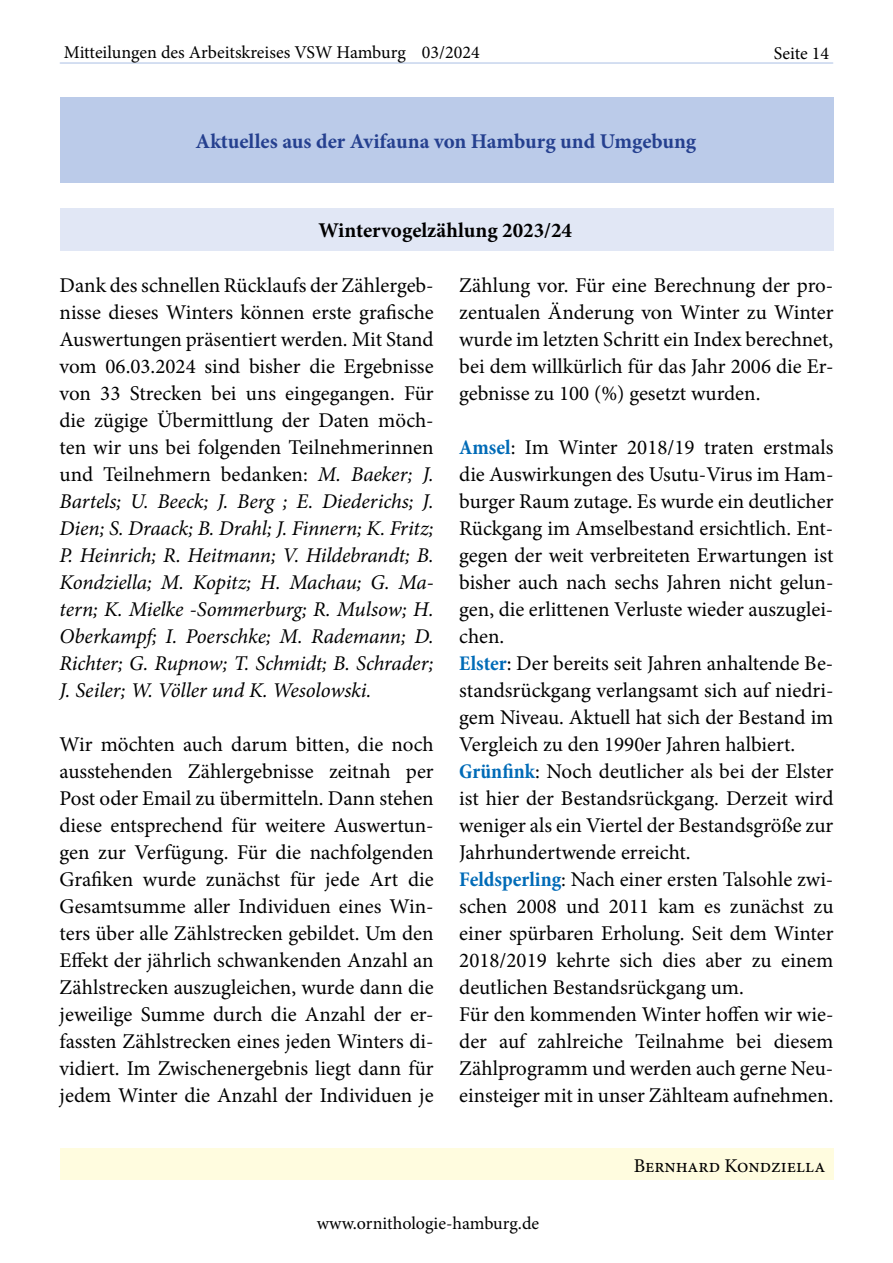
<style>
.page{position:relative;width:893px;height:1263px;background:#fff}
.page>*{position:absolute;margin:0;border:0;box-sizing:border-box;transform-origin:0 0}
.t1{font:21px/27px "Minion Pro";color:#000;text-align:justify}
.t2{font:italic 21px/27px "Minion Pro";letter-spacing:-.01em;color:#000;text-align:justify}
.t3{font:700 21px "Minion Pro";color:#25408f}
.t4{font:700 21px "Minion Pro";color:#000}
.t5{font:19.5px "Minion Pro";color:#000}
.t6{font:18px "Minion Pro";color:#000}
.s1{font-style:normal}
.s2{font-weight:700;font-stretch:condensed;color:#006bb7}
</style>
<div class="page">
<hr style="left:60px;top:62px;width:773px;height:2px;background:#c7d4ed">
<div style="left:60px;top:208px;width:773px;height:43px;background:#e1e7f5"></div>
<div style="left:60px;top:98px;width:774px;height:85px;background:#bbcbe9"></div>
<div style="left:60px;top:1149px;width:774px;height:31px;background:#fffcdf"></div>
<p class="t6" style="left:64px;top:40px;width:417px">Mitteilungen des Arbeitskreises VSW Hamburg 03/2024</p>
<p class="t6" style="left:774px;top:41px;width:57px">Seite 14</p>
<p class="t3" style="left:196px;top:126px;width:502px">Aktuelles aus der Avifauna von Hamburg und Umgebung</p>
<p class="t4" style="left:318px;top:216px;width:255px">Wintervogelzählung 2023/24</p>
<p class="t2" style="left:60px;top:271px;width:376px"><span class="s1">Dank des schnellen Rücklaufs der Zählergeb&shy;nisse dieses Winters können erste grafische Auswertungen präsentiert werden. Mit Stand vom 06.03.2024 sind bisher die Ergebnisse von 33 Strecken bei uns eingegangen. Für die zügige Übermittlung der Daten möch&shy;ten wir uns bei folgenden Teilnehmerinnen und Teilnehmern bedanken:</span> M. Baeker; J.<br>Bartels; U. Beeck; J. Berg ; E. Diederichs; J.<br>Dien; S. Draack; B. Drahl; J. Finnern; K. Fritz; P. Heinrich; R. Heitmann; V. Hildebrandt; B.<br>Kondziella; M. Kopitz; H. Machau; G. Ma&shy;tern; K. Mielke -Sommerburg; R. Mulsow; H.<br>Oberkampf; I. Poerschke; M. Rademann; D.<br>Richter; G. Rupnow; T. Schmidt; B. Schrader; J. Seiler; W. Völler und K. Wesolowski.</p>
<p class="t1" style="left:60px;top:731px;width:376px">Wir möchten auch darum bitten, die noch ausstehenden Zählergebnisse zeitnah per Post oder Email zu übermitteln. Dann stehen diese entsprechend für weitere Auswertun&shy;gen zur Verfügung. Für die nachfolgenden Grafiken wurde zunächst für jede Art die Gesamtsumme aller Individuen eines Win&shy;ters über alle Zählstrecken gebildet. Um den Effekt der jährlich schwankenden Anzahl an Zählstrecken auszugleichen, wurde dann die jeweilige Summe durch die Anzahl der er&shy;fassten Zählstrecken eines jeden Winters di&shy;vidiert. Im Zwischenergebnis liegt dann für jedem Winter die Anzahl der Individuen je</p>
<p class="t1" style="left:459px;top:272px;width:376px">Zählung vor. Für eine Berechnung der pro&shy;zentualen Änderung von Winter zu Winter wurde im letzten Schritt ein Index berechnet, bei dem willkürlich für das Jahr 2006 die Er&shy;gebnisse zu 100 (%) gesetzt wurden.</p>
<p class="t1" style="left:459px;top:434px;width:376px;text-align:left"><span class="s2">Amsel</span>: Im Winter 2018/19 traten erstmals die Auswirkungen des Usutu-Virus im Ham&shy;burger Raum zutage. Es wurde ein deutlicher Rückgang im Amselbestand ersichtlich. Ent&shy;gegen der weit verbreiteten Erwartungen ist bisher auch nach sechs Jahren nicht gelun&shy;gen, die erlittenen Verluste wieder auszuglei&shy;chen.<br><span class="s2">Elster</span>: Der bereits seit Jahren anhaltende Be&shy;standsrückgang verlangsamt sich auf niedri&shy;gem Niveau. Aktuell hat sich der Bestand im Vergleich zu den 1990er Jahren halbiert.<br><span class="s2">Grünfink</span>: Noch deutlicher als bei der Elster ist hier der Bestandsrückgang. Derzeit wird weniger als ein Viertel der Bestandsgröße zur Jahrhundertwende erreicht.<br><span class="s2">Feldsperling</span>: Nach einer ersten Talsohle zwi&shy;schen 2008 und 2011 kam es zunächst zu einer spürbaren Erholung. Seit dem Winter 2018/2019 kehrte sich dies aber zu einem deutlichen Bestandsrückgang um.<br>Für den kommenden Winter hoffen wir wie&shy;der auf zahlreiche Teilnahme bei diesem Zählprogramm und werden auch gerne Neu&shy;einsteiger mit in unser Zählteam aufnehmen.</p>
<p class="t5" style="left:634px;top:1152px;width:193px">Bernhard Kondziella</p>
<p class="t6" style="left:317px;top:1211px;width:224px">www.ornithologie-hamburg.de</p>
</div>
